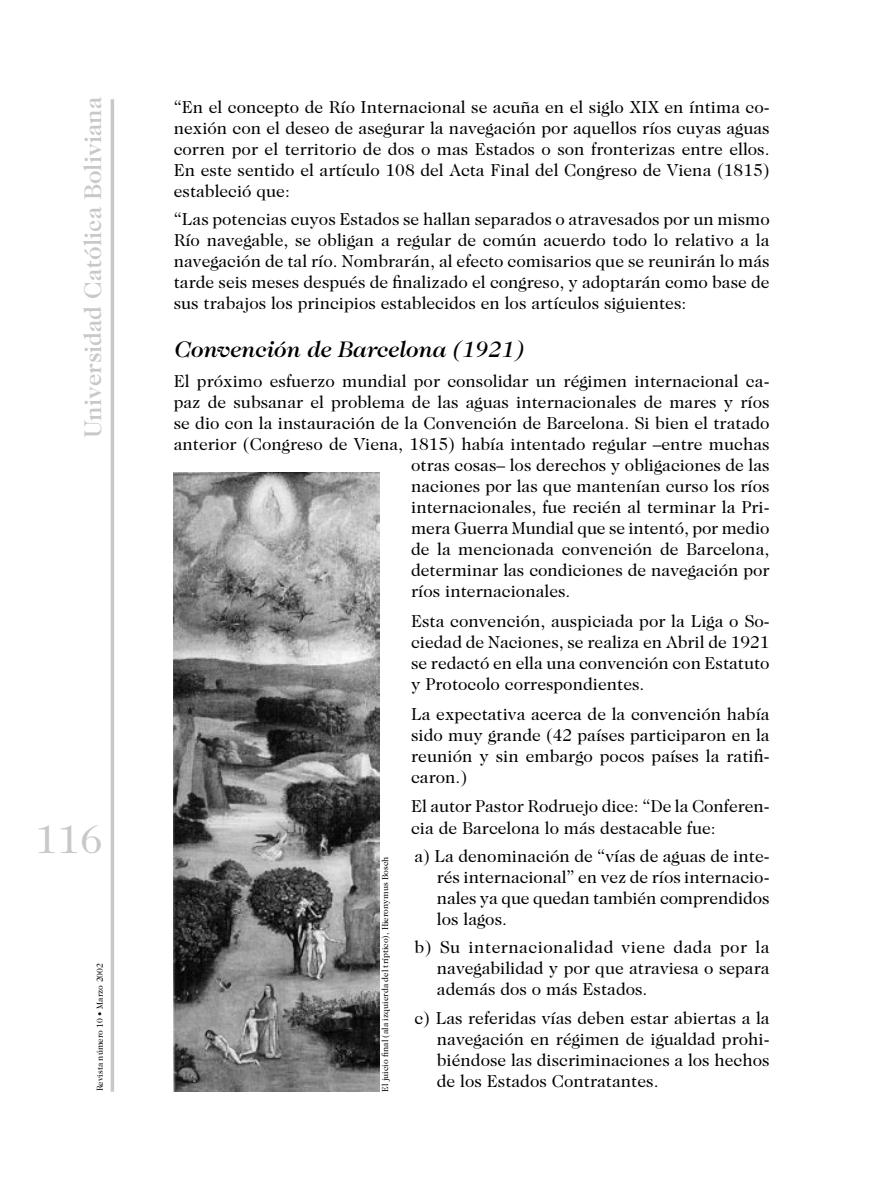
<style>
.page{position:relative;width:869px;height:1191px;background:#fff}
.page>*{position:absolute;margin:0;border:0;box-sizing:border-box;transform-origin:0 0}
.t1{font:40.25px "Caslon Two Twenty Four";color:#c6c8ca}
.t2{font:500 24.5px "Caslon Two Twenty Four";color:#c6c8ca}
.t3{font:italic 500 22.75px "Caslon Two Twenty Four";color:#000}
.t4{font:17.5px/21px "Caslon Two Twenty Four";color:#000;text-align:justify}
.t5{font:8.75px "Caslon Two Twenty Four";color:#000}
</style>
<div class="page">
<hr style="left:111px;top:99px;width:3px;height:992px;background:#c6c8ca">
<img style="left:173px;top:473px;width:206px;height:618px">
<h2 class="t2" style="left:78px;top:438px;width:343px;rotate:-90deg">Universidad Católica Boliviana</h2>
<h1 class="t1" style="left:35px;top:815px;width:69px">116</h1>
<p class="t5" style="left:95px;top:1091px;width:130px;rotate:-90deg">Revista número 10 • Marzo 2002</p>
<p class="t4" style="left:174px;top:96px;width:597px">“En el concepto de Río Internacional se acuña en el siglo XIX en íntima co&shy;nexión con el deseo de asegurar la navegación por aquellos ríos cuyas aguas corren por el territorio de dos o mas Estados o son fronterizas entre ellos.<br>En este sentido el artículo 108 del Acta Final del Congreso de Viena (1815) estableció que:</p>
<p class="t4" style="left:174px;top:209px;width:597px">“Las potencias cuyos Estados se hallan separados o atravesados por un mismo Río navegable, se obligan a regular de común acuerdo todo lo relativo a la navegación de tal río. Nombrarán, al efecto comisarios que se reunirán lo más tarde seis meses después de finalizado el congreso, y adoptarán como base de sus trabajos los principios establecidos en los artículos siguientes:</p>
<h3 class="t3" style="left:174px;top:336px;width:350px">Convención de Barcelona (1921)</h3>
<p class="t4" style="left:174px;top:370px;width:597px">El próximo esfuerzo mundial por consolidar un régimen internacional ca-</p>
<p class="t4" style="left:174px;top:391px;width:597px">paz de subsanar el problema de las aguas internacionales de mares y ríos</p>
<p class="t4" style="left:174px;top:412px;width:597px">se dio con la instauración de la Convención de Barcelona. Si bien el tratado</p>
<p class="t4" style="left:174px;top:433px;width:597px">anterior (Congreso de Viena, 1815) había intentado regular –entre muchas</p>
<p class="t4" style="left:411px;top:454px;width:360px">otras cosas– los derechos y obligaciones de las</p>
<p class="t4" style="left:411px;top:475px;width:360px">naciones por las que mantenían curso los ríos</p>
<p class="t4" style="left:411px;top:496px;width:360px">internacionales, fue recién al terminar la Pri-</p>
<p class="t4" style="left:411px;top:517px;width:360px">mera Guerra Mundial que se intentó, por medio</p>
<p class="t4" style="left:411px;top:538px;width:359px">de la mencionada convención de Barcelona,</p>
<p class="t4" style="left:411px;top:559px;width:360px">determinar las condiciones de navegación por</p>
<p class="t4" style="left:411px;top:580px;width:161px">ríos internacionales.</p>
<p class="t4" style="left:411px;top:610px;width:360px">Esta convención, auspiciada por la Liga o So&shy;ciedad de Naciones, se realiza en Abril de 1921 se redactó en ella una convención con Estatuto y Protocolo correspondientes.</p>
<p class="t4" style="left:411px;top:703px;width:360px">La expectativa acerca de la convención había sido muy grande (42 países participaron en la reunión y sin embargo pocos países la ratifi&shy;caron.)</p>
<p class="t4" style="left:411px;top:796px;width:360px">El autor Pastor Rodruejo dice: “De la Conferen&shy;cia de Barcelona lo más des-ta-cable fue:</p>
<p class="t4" style="left:436px;top:845px;width:334px;text-indent:-22px">a) La denominación de “vías de aguas de inte&shy;rés internacional” en vez de ríos internacio&shy;nales ya que quedan también comprendidos los lagos.</p>
<p class="t4" style="left:436px;top:936px;width:334px;text-indent:-22px">b) Su internacionalidad viene dada por la navega-bilidad y por que atraviesa o separa además dos o más Estados.</p>
<p class="t4" style="left:436px;top:1007px;width:334px;text-indent:-22px">c) Las referidas vías deben estar abiertas a la navegación en régimen de igualdad prohi&shy;biéndose las discriminaciones a los hechos de los Estados Contratantes.</p>
<p class="t5" style="left:380px;top:1091px;width:236px;rotate:-90deg">El juicio final (ala izquierda del tríptico), Hieronymus Bosch</p>
</div>
